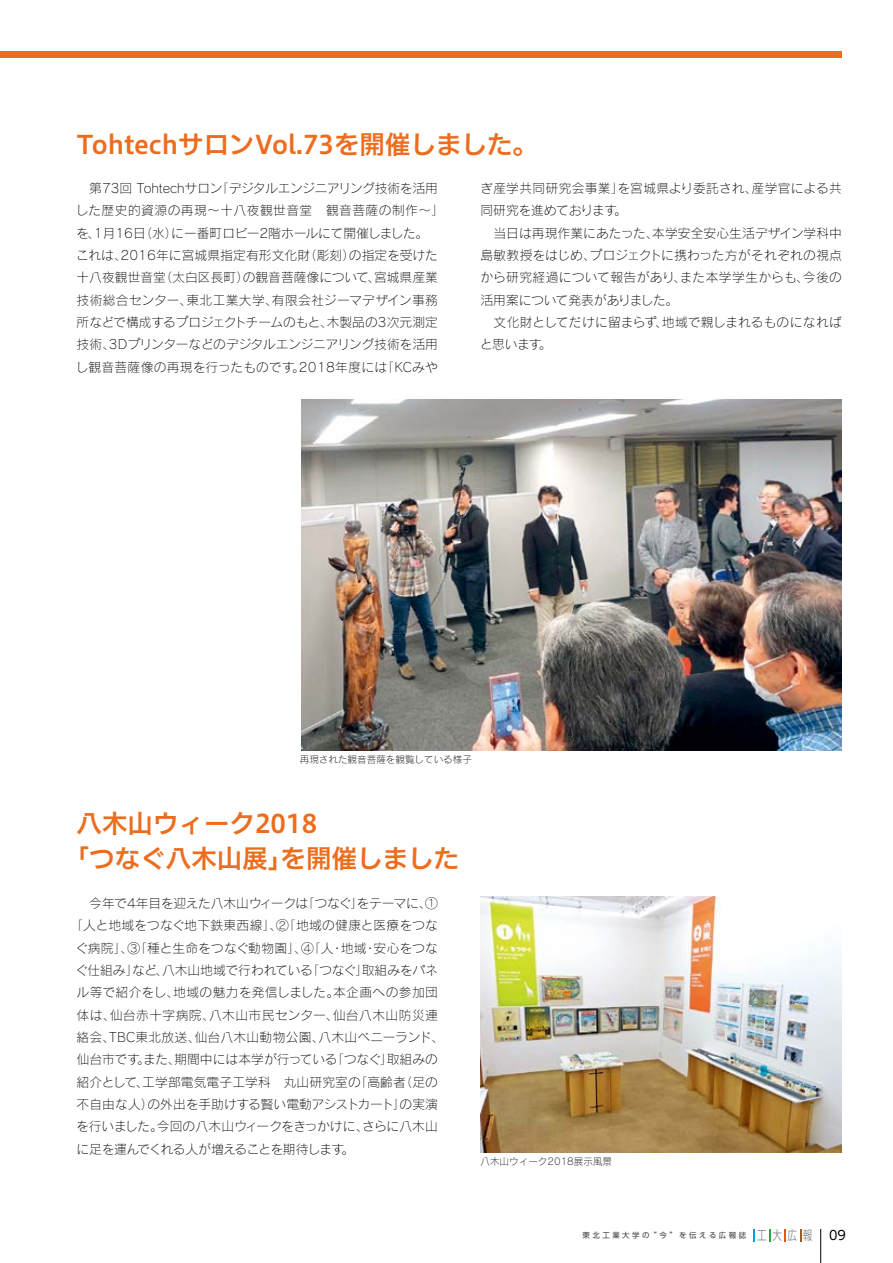
<style>
.page{position:relative;width:893px;height:1263px;background:#fff}
.page>*{position:absolute;margin:0;border:0;box-sizing:border-box;transform-origin:0 0}
.t1{font:25.5px/35.1px "Hiragino UD Sans F Std W6";color:#ed6d1f}
.t2{font:12.75px/22.4px "Rodin Pro L";letter-spacing:.005em;color:#000}
.t3{font:12.75px "Rodin Pro L";letter-spacing:.025em;color:#000}
.t4{font:12.75px "Rodin Pro L";letter-spacing:-.02em;color:#000}
.t5{font:12.75px "Rodin Pro L";letter-spacing:.03em;color:#000}
.t6{font:12.75px "Rodin Pro L";letter-spacing:.035em;color:#000}
.t7{font:12.75px "Rodin Pro L";letter-spacing:-.04em;color:#000}
.t8{font:12.75px "UD Shin Go Pro";color:#000}
.t9{font:9.6px "Rodin Pro L";color:#000}
.t10{font:7.5px "UD Shin Go Pro";letter-spacing:.335em;color:#3e3a39}
.s1{font-weight:300;font-size:12.75px;color:#727171}
</style>
<div class="page">
<hr style="left:820px;top:1229px;width:1px;height:34px;background:#000">
<svg style="left:753px;top:1229px;width:2px;height:13px"></svg>
<svg style="left:769px;top:1229px;width:1px;height:13px"></svg>
<svg style="left:784px;top:1229px;width:1px;height:13px"></svg>
<svg style="left:800px;top:1229px;width:1px;height:13px"></svg>
<div style="left:0;top:51px;width:94px;height:6px;background:#ed6d1f"></div>
<div style="left:77px;top:51px;width:765px;height:6px;background:#ed6d1f"></div>
<img style="left:480px;top:897px;width:362px;height:255px">
<img style="left:302px;top:400px;width:540px;height:350px">
<h1 class="t1" style="left:77px;top:126px;width:463px">TohtechサロンVol.73を開催しました。</h1>
<p class="t2" style="left:76px;top:177px;width:370px">　第73回 Tohtechサロン「デジタルエンジニアリング技術を活用した歴史的資源の再現〜十八夜観世音堂　観音菩薩の制作〜」を、1月16日（水）に一番町ロビー2階ホールにて開催しました。<br>これは、2016年に宮城県指定有形文化財（彫刻）の指定を受けた十八夜観世音堂（太白区長町）の観音菩薩像について、宮城県産業技術総合センター、東北工業大学、有限会社ジーマデザイン事務所などで構成するプロジェクトチームのもと、木製品の3次元測定技術、3Dプリンターなどのデジタルエンジニアリング技術を活用し観音菩薩像の再現を行ったものです。2018年度には「KCみや</p>
<p class="t2" style="left:480px;top:177px;width:364px">ぎ産学共同研究会事業」を宮城県より委託され、産学官による共同研究を進めております。<br>　当日は再現作業にあたった、本学安全安心生活デザイン学科中島敏教授をはじめ、プロジェクトに携わった方がそれぞれの視点から研究経過について報告があり、また本学学生からも、今後の活用案について発表がありました。<br>　文化財としてだけに留まらず、地域で親しまれるものになればと思います。</p>
<p class="t9" style="left:300px;top:753px;width:174px">再現された観音菩薩を観覧している様子</p>
<h1 class="t1" style="left:64px;top:804px;width:397px;text-indent:13px">八木山ウィーク2018<br>「つなぐ八木山展」を開催しました</h1>
<p class="t4" style="left:77px;top:895px;width:363px">　今年で4年目を迎えた八木山ウィークは「つなぐ」をテーマに、①</p>
<p class="t3" style="left:70px;top:917px;width:369px">「人と地域をつなぐ地下鉄東西線」、②「地域の健康と医療をつな</p>
<p class="t3" style="left:76px;top:940px;width:364px">ぐ病院」、③「種と生命をつなぐ動物園」、④「人・地域・安心をつな</p>
<p class="t2" style="left:76px;top:959px;width:364px">ぐ仕組み」など、八木山地域で行われている「つなぐ」取組みをパネ</p>
<p class="t5" style="left:77px;top:984px;width:363px">ル等で紹介をし、地域の魅力を発信しました。本企画への参加団</p>
<p class="t6" style="left:77px;top:1007px;width:363px">体は、仙台赤十字病院、八木山市民センター、仙台八木山防災連</p>
<p class="t3" style="left:77px;top:1029px;width:369px">絡会、TBC東北放送、仙台八木山動物公園、八木山ベニーランド、</p>
<p class="t2" style="left:77px;top:1048px;width:363px">仙台市です。また、期間中には本学が行っている「つなぐ」取組みの</p>
<p class="t2" style="left:77px;top:1070px;width:363px">紹介として、工学部電気電子工学科　丸山研究室の「高齢者（足の</p>
<p class="t2" style="left:77px;top:1093px;width:363px">不自由な人）の外出を手助けする賢い電動アシストカート」の実演</p>
<p class="t2" style="left:77px;top:1115px;width:363px">を行いました。今回の八木山ウィークをきっかけに、さらに八木山</p>
<p class="t7" style="left:77px;top:1141px;width:279px">に足を運んでくれる人が増えることを期待します。</p>
<p class="t9" style="left:480px;top:1155px;width:133px">八木山ウィーク2018展示風景</p>
<p class="t10" style="left:583px;top:1229px;width:231px">東北工業大学の“今”を伝える広報誌 <span class="s1">工 大広報</span></p>
<p class="t8" style="left:829px;top:1225px;width:18px">09</p>
</div>
